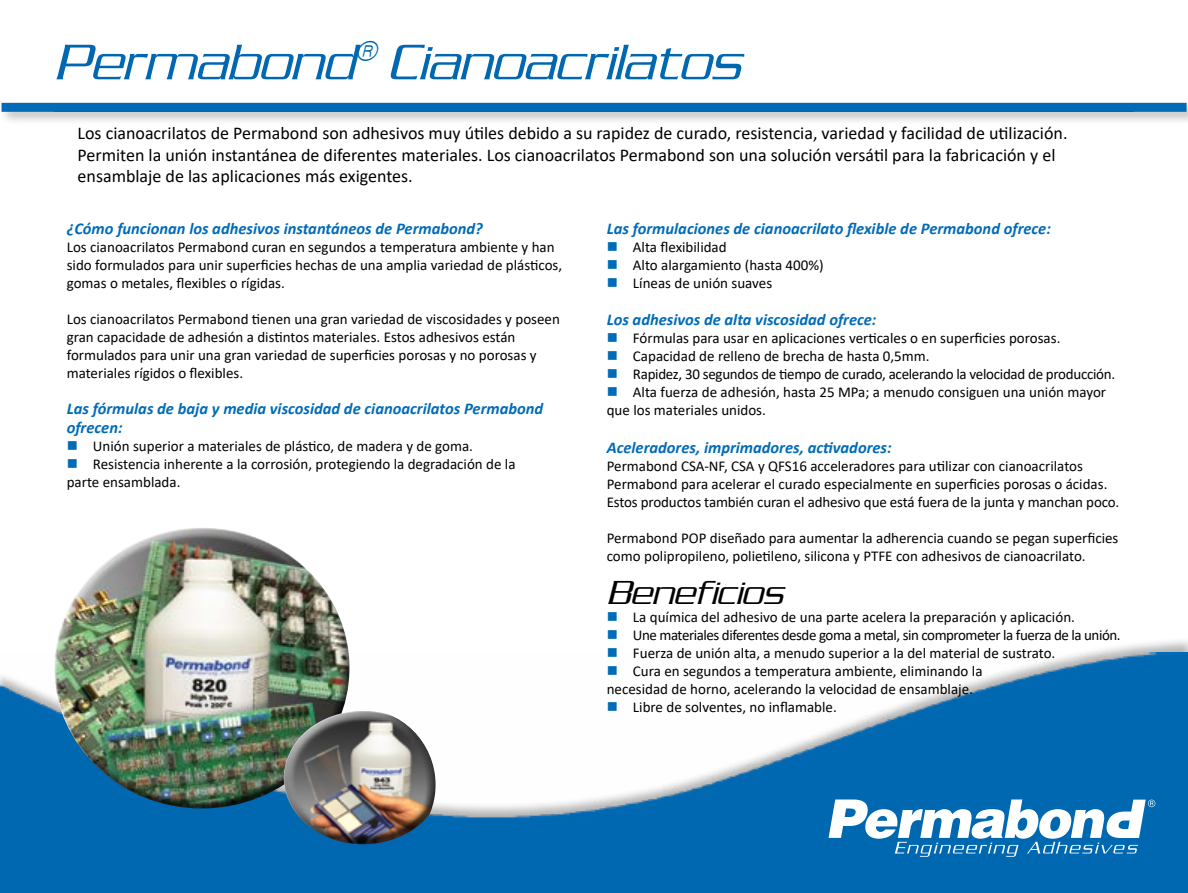
<style>
.page{position:relative;width:1188px;height:893px;background:#fff}
.page>*{position:absolute;margin:0;border:0;box-sizing:border-box;transform-origin:0 0}
.t1{font:italic 54px "Serpentine ICG Light";color:#0067b1}
.t2{font:italic 36px "Serpentine ICG Light";color:#000}
.t3{font:18px/21.6px "Calibri";color:#000}
.t4{font:italic 700 16.5px/19.8px "Calibri";color:#006bb7}
.t5{font:15px/18px "Calibri";color:#000}
.t6{font:15px "Calibri";letter-spacing:-.03em;color:#000}
.t7{font:15px "Calibri";letter-spacing:-.02em;color:#000}
.s1{color:#006bb7}
</style>
<div class="page">
<img style="left:0;top:653px;width:1188px;height:240px">
<div style="left:43px;top:516px;width:295px;height:221px;background:#fff;opacity:.75"></div>
<div style="left:58px;top:574px;width:303px;height:235px;background:#000;opacity:.75"></div>
<div style="left:273px;top:700px;width:160px;height:111px;background:#fff;opacity:.75"></div>
<div style="left:283px;top:732px;width:164px;height:122px;background:#000;opacity:.75"></div>
<svg style="left:829px;top:799px;width:326px;height:58px"></svg>
<div style="left:0;top:101px;width:1188px;height:25px;background:#000;opacity:.25"></div>
<div style="left:2px;top:103px;width:1185px;height:9px;background:#006bb7"></div>
<h1 class="t1" style="left:54px;top:32px;width:688px">Permabond<sup>®</sup> Cianoacrilatos</h1>
<p class="t3" style="left:78px;top:122px;width:991px">Los cianoacrilatos de Permabond son adhesivos muy útiles debido a su rapidez de curado, resistencia, variedad y facilidad de utilización.<br>Permiten la unión instantánea de diferentes materiales. Los cianoacrilatos Permabond son una solución versátil para la fabricación y el ensamblaje de las aplicaciones más exigentes.</p>
<p class="t4" style="left:67px;top:218px;width:418px">¿Cómo funcionan los adhesivos instantáneos de Permabond?</p>
<p class="t5" style="left:67px;top:237px;width:497px">Los cianoacrilatos Permabond curan en segundos a temperatura ambiente y han sido formulados para unir superficies hechas de una amplia variedad de plásticos, gomas o metales, flexibles o rígidas.</p>
<p class="t5" style="left:67px;top:309px;width:495px">Los cianoacrilatos Permabond tienen una gran variedad de viscosidades y poseen gran capacidade de adhesión a distintos materiales. Estos adhesivos están formulados para unir una gran variedad de superficies porosas y no porosas y materiales rígidos o flexibles.</p>
<p class="t4" style="left:67px;top:398px;width:478px">Las fórmulas de baja y media viscosidad de cianoacrilatos Permabond ofrecen:</p>
<p class="t5" style="left:67px;top:437px;width:408px"><span class="s1">■</span> Unión superior a materiales de plástico, de madera y de goma.</p>
<p class="t5" style="left:67px;top:455px;width:450px"><span class="s1">■</span> Resistencia inherente a la corrosión, protegiendo la degradación de la parte ensamblada.</p>
<p class="t4" style="left:607px;top:218px;width:446px">Las formulaciones de cianoacrilato flexible de Permabond ofrece:</p>
<p class="t5" style="left:607px;top:237px;width:121px"><span class="s1">■</span> Alta flexibilidad</p>
<p class="t5" style="left:607px;top:255px;width:218px"><span class="s1">■</span> Alto alargamiento (hasta 400%)</p>
<p class="t5" style="left:607px;top:273px;width:167px"><span class="s1">■</span> Líneas de unión suaves</p>
<p class="t4" style="left:607px;top:309px;width:271px">Los adhesivos de alta viscosidad ofrece:</p>
<p class="t5" style="left:607px;top:329px;width:455px"><span class="s1">■</span> Fórmulas para usar en aplicaciones verticales o en superficies porosas.</p>
<p class="t5" style="left:607px;top:347px;width:324px"><span class="s1">■</span> Capacidad de relleno de brecha de hasta 0,5mm.</p>
<p class="t7" style="left:607px;top:364px;width:510px"><span class="s1">■</span> Rapidez, 30 segundos de tiempo de curado, acelerando la velocidad de producción.</p>
<p class="t5" style="left:607px;top:383px;width:501px"><span class="s1">■</span> Alta fuerza de adhesión, hasta 25 MPa; a menudo consiguen una unión mayor que los materiales unidos.</p>
<p class="t4" style="left:607px;top:437px;width:286px">Aceleradores, imprimadores, activadores:</p>
<p class="t5" style="left:607px;top:457px;width:514px">Permabond CSA-NF, CSA y QFS16 acceleradores para utilizar con cianoacrilatos<br>Permabond para acelerar el curado especialmente en superficies porosas o ácidas.<br>Estos productos también curan el adhesivo que está fuera de la junta y manchan poco.</p>
<p class="t5" style="left:607px;top:529px;width:513px">Permabond POP diseñado para aumentar la adherencia cuando se pegan superficies como polipropileno, polietileno, silicona y PTFE con adhesivos de cianoacrilato.</p>
<h2 class="t2" style="left:607px;top:573px;width:178px">Beneficios</h2>
<p class="t5" style="left:607px;top:608px;width:470px"><span class="s1">■</span> La química del adhesivo de una parte acelera la preparación y aplicación.</p>
<p class="t6" style="left:607px;top:625px;width:515px"><span class="s1">■</span> Une materiales diferentes desde goma a metal, sin comprometer la fuerza de la unión.</p>
<p class="t5" style="left:607px;top:644px;width:450px"><span class="s1">■</span> Fuerza de unión alta, a menudo superior a la del material de sustrato.</p>
<p class="t5" style="left:607px;top:662px;width:377px"><span class="s1">■</span> Cura en segundos a temperatura ambiente, eliminando la necesidad de horno, acelerando la velocidad de ensamblaje.</p>
<p class="t5" style="left:607px;top:698px;width:232px"><span class="s1">■</span> Libre de solventes, no inflamable.</p>
</div>
